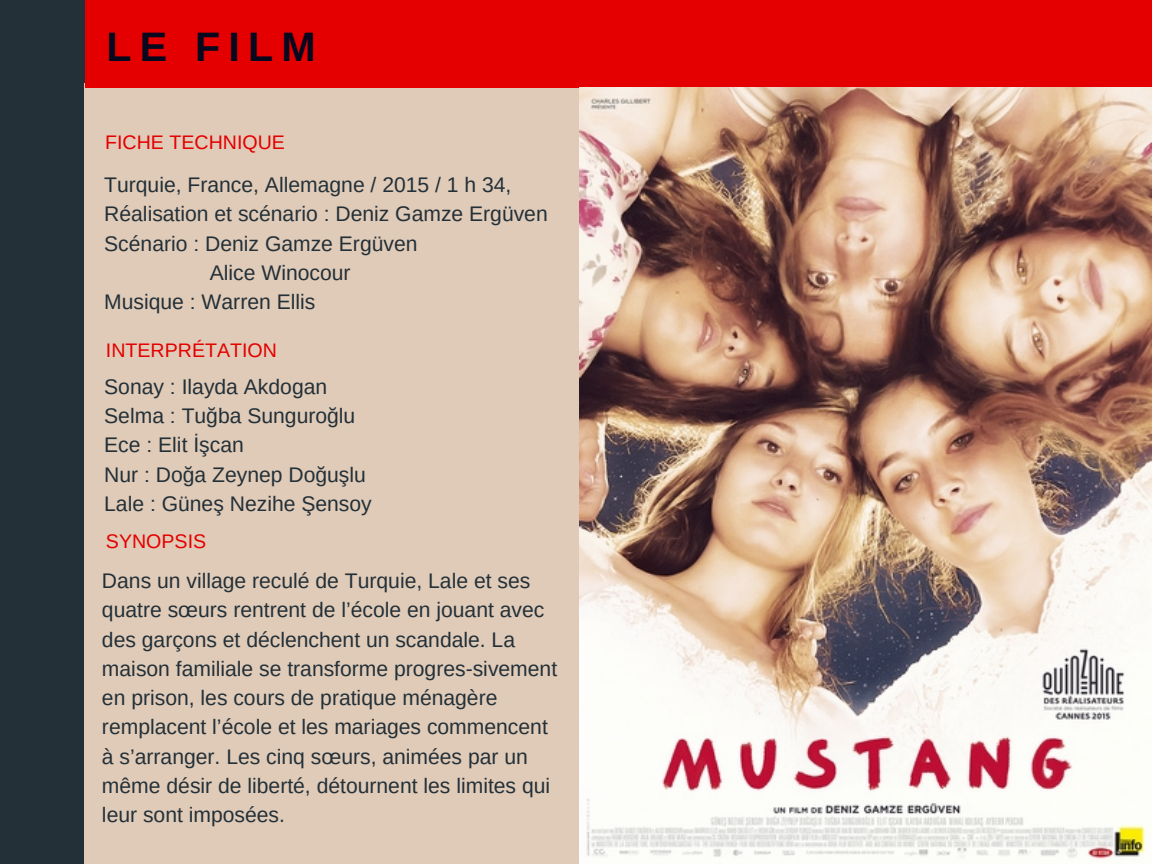
<style>
.page{position:relative;width:1152px;height:864px;background:#233038}
.page>*{position:absolute;margin:0;border:0;box-sizing:border-box;transform-origin:0 0}
.t1{font:700 41.25px "Arimo";letter-spacing:.2em;color:#07081d}
.t2{font:21.15px/29.2px "Arimo";color:#233038}
.t3{font:19.65px "Arimo";color:#e40000}
</style>
<div class="page">
<div style="left:85px;top:83px;width:502px;height:781px;background:#e0cbb8"></div>
<div style="left:85px;top:0;width:1067px;height:87px;background:#e40000"></div>
<img style="left:579px;top:87px;width:573px;height:777px">
<h1 class="t1" style="left:106px;top:24px;width:211px">LE FILM</h1>
<p class="t3" style="left:105px;top:131px;width:181px">FICHE TECHNIQUE</p>
<p class="t2" style="left:104px;top:170px;width:409px">Turquie, France, Allemagne / 2015 / 1 h 34,</p>
<p class="t2" style="left:104px;top:200px;width:445px">Réalisation et scénario : Deniz Gamze Ergüven</p>
<p class="t2" style="left:104px;top:229px;width:315px">Scénario : Deniz Gamze Ergüven</p>
<p class="t2" style="left:210px;top:258px;width:142px">Alice Winocour</p>
<p class="t2" style="left:104px;top:287px;width:213px">Musique : Warren Ellis</p>
<p class="t3" style="left:106px;top:339px;width:173px">INTERPRÉTATION</p>
<p class="t2" style="left:104px;top:372px;width:269px">Sonay : Ilayda Akdogan<br>Selma : Tuğba Sunguroğlu<br>Ece : Elit İşcan<br>Nur : Doğa Zeynep Doğuşlu<br>Lale : Güneş Nezihe Şensoy</p>
<p class="t3" style="left:106px;top:531px;width:102px">SYNOPSIS</p>
<p class="t2" style="left:102px;top:566px;width:457px">Dans un village reculé de Turquie, Lale et ses quatre sœurs rentrent de l’école en jouant avec des garçons et déclenchent un scandale. La maison familiale se transforme progres-sivement en prison, les cours de pratique ménagère remplacent l’école et les mariages commencent à s’arranger. Les cinq sœurs, animées par un même désir de liberté, détournent les limites qui leur sont imposées.</p>
</div>
